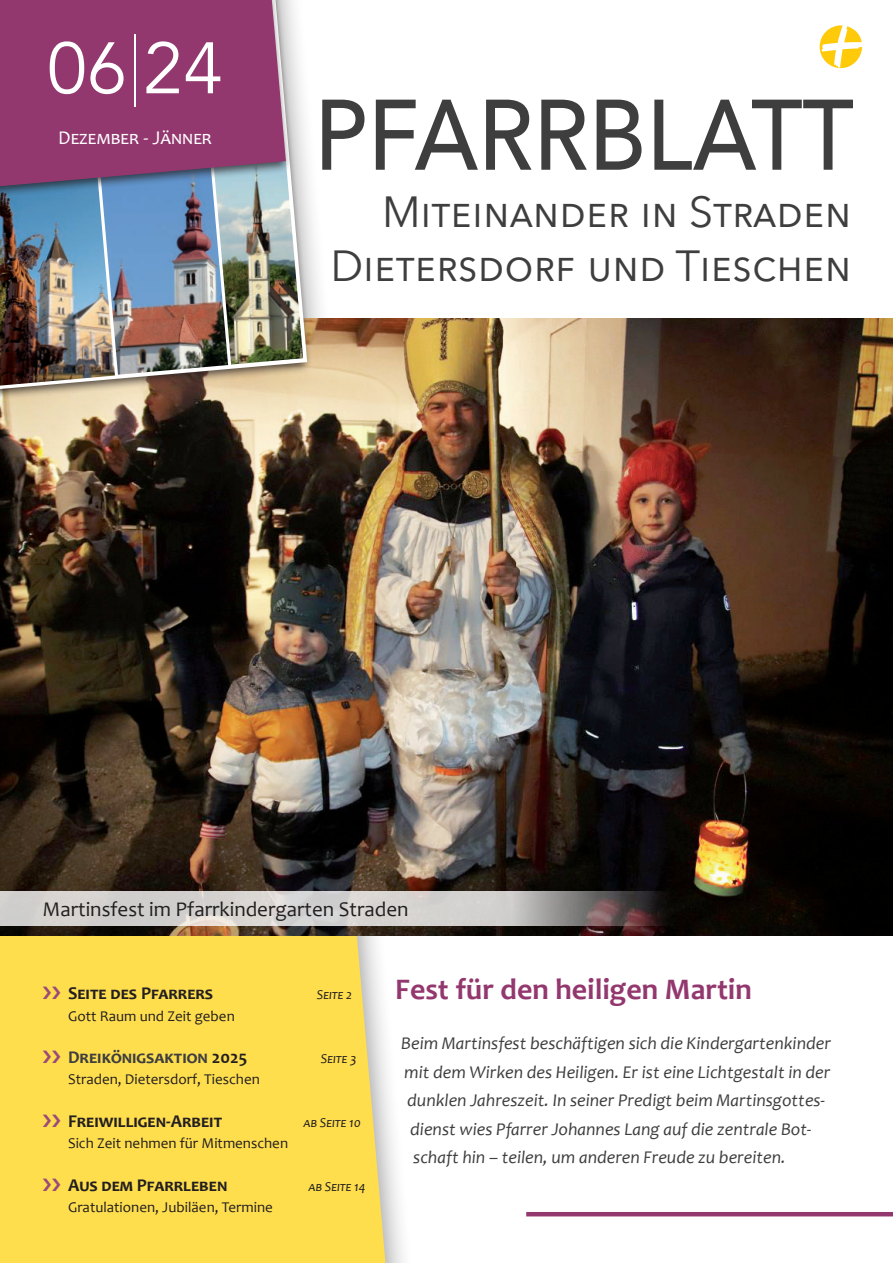
<style>
.page{position:relative;width:893px;height:1263px;background:#fff}
.page>*{position:absolute;margin:0;border:0;box-sizing:border-box;transform-origin:0 0}
.t1{font:500 99px "Avenir Next";color:#3e3e3f;scale:.91 1}
.t2{font:72px "Avenir";color:#fff}
.t3{font:43.5px/54px "Avenir Next";color:#3e3e3f;text-align:right}
.t4{font:700 30px "Candara";color:#93386f}
.t5{font:21px "Candara";color:#231f20}
.t6{font:19.5px "Candara";color:#fff}
.t7{font:italic 18px "Candara";color:#3e3e3f}
.t8{font:700 18px "Candara";letter-spacing:.065em;color:#231f20}
.t9{font:700 18px "Candara";color:#3e3e3f}
.t10{font:700 18px "Candara";color:#231f20}
.t11{font:15px "Candara";color:#231f20}
.t12{font:italic 13.5px "Candara";letter-spacing:.03em;color:#231f20}
.s1{font-family:"Avenir Next";font-weight:200}
.s2{color:#231f20}
</style>
<div class="page">
<div style="left:0;top:0;width:417px;height:1263px;background:#231f20;opacity:.4"></div>
<svg style="left:0;top:0;width:385px;height:1263px;fill:#ffde4e"></svg>
<img style="left:0;top:319px;width:893px;height:616px">
<div style="left:0;top:0;width:312px;height:402px;background:#231f20;opacity:.75"></div>
<svg style="left:0;top:0;width:307px;height:389px"></svg>
<img style="left:115px;top:159px;width:188px;height:227px">
<img style="left:0;top:200px;width:115px;height:186px">
<div style="left:0;top:0;width:291px;height:200px;background:#231f20;opacity:.75"></div>
<svg style="left:0;top:0;width:286px;height:186px;background:#903e73"></svg>
<svg style="left:820px;top:25px;width:42px;height:43px"></svg>
<svg style="left:0;top:892px;width:850px;height:34px;background:#989492"></svg>
<hr style="left:526px;top:1212px;width:367px;height:4px;background:#93386f">
<svg style="left:43px;top:987px;width:17px;height:12px"></svg>
<svg style="left:43px;top:1050px;width:17px;height:13px"></svg>
<svg style="left:43px;top:1114px;width:17px;height:13px"></svg>
<svg style="left:43px;top:1178px;width:17px;height:13px"></svg>
<h2 class="t2" style="left:47px;top:26px;width:178px">06<span class="s1">|</span>24</h2>
<p class="t6" style="left:58px;top:126px;width:155px">Dezember - Jänner</p>
<h1 class="t1" style="left:315px;top:51px;width:594px">PFARRBLATT</h1>
<h3 class="t3" style="left:330px;top:183px;width:523px">Miteinander in Straden<br>Dietersdorf und Tieschen</h3>
<p class="t5" style="left:43px;top:897px;width:368px">Martinsfest im Pfarrkindergarten Straden</p>
<p class="t8" style="left:68px;top:983px;width:147px">Seite des Pfarrers</p>
<p class="t12" style="left:317px;top:987px;width:37px">Seite 2</p>
<p class="t11" style="left:68px;top:1007px;width:168px">Gott Raum und Zeit geben</p>
<p class="t9" style="left:68px;top:1046px;width:181px">Dreikönigsaktion <span class="s2">2025</span></p>
<p class="t12" style="left:321px;top:1050px;width:37px">Seite 3</p>
<p class="t11" style="left:68px;top:1070px;width:193px">Straden, Dietersdorf, Tieschen</p>
<p class="t10" style="left:68px;top:1110px;width:154px">Freiwilligen-Arbeit</p>
<p class="t12" style="left:303px;top:1114px;width:59px">ab Seite 10</p>
<p class="t11" style="left:68px;top:1134px;width:222px">Sich Zeit nehmen für Mitmenschen</p>
<p class="t8" style="left:68px;top:1174px;width:161px">Aus dem Pfarrleben</p>
<p class="t12" style="left:308px;top:1178px;width:59px">ab Seite 14</p>
<p class="t11" style="left:68px;top:1198px;width:206px">Gratulationen, Jubiläen, Termine</p>
<h3 class="t4" style="left:395px;top:971px;width:358px">Fest für den heiligen Martin</h3>
<p class="t7" style="left:401px;top:1032px;width:431px">Beim Martinsfest beschäftigen sich die Kindergartenkinder</p>
<p class="t7" style="left:404px;top:1061px;width:428px">mit dem Wirken des Heiligen. Er ist eine Lichtgestalt in der</p>
<p class="t7" style="left:407px;top:1089px;width:419px">dunklen Jahreszeit. In seiner Predigt beim Martinsgottes-</p>
<p class="t7" style="left:410px;top:1118px;width:403px">dienst wies Pfarrer Johannes Lang auf die zentrale Bot-</p>
<p class="t7" style="left:413px;top:1146px;width:374px">schaft hin – teilen, um anderen Freude zu bereiten.</p>
</div>
